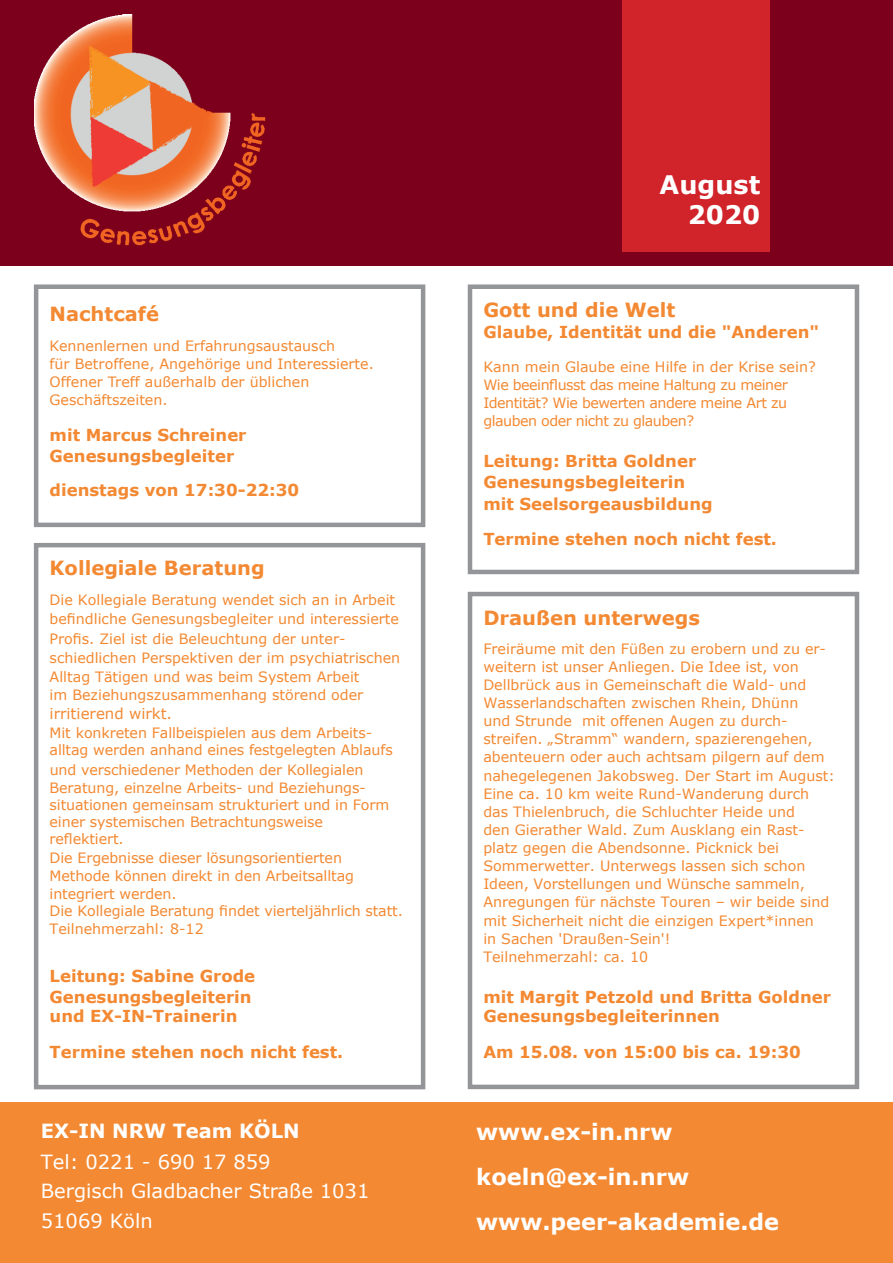
<style>
.page{position:relative;width:893px;height:1263px;background:#fff}
.page>*{position:absolute;margin:0;border:0;box-sizing:border-box;transform-origin:0 0}
.t1{font:700 25.5px/30.6px "Verdana";color:#fff;text-align:right}
.t2{font:700 22.5px/45px "Verdana";color:#fff}
.t3{font:700 19.5px "Verdana";color:#f38932}
.t4{font:19.5px/30px "Verdana";color:#fff}
.t5{font:700 19.5px "Verdana";color:#fff}
.t6{font:700 16.5px "Verdana";color:#f38932}
.t7{font:15px "Verdana";color:#f38932}
.t8{font:14.25px/18px "Verdana";color:#f38932}
.t9{font:14.25px/18px "Verdana";letter-spacing:-.035em;color:#f38932}
</style>
<div class="page">
<div style="left:0;top:0;width:893px;height:266px;background:#7c001b"></div>
<div style="left:622px;top:0;width:148px;height:252px;background:#d1232a"></div>
<div style="left:0;top:1102px;width:893px;height:161px;background:#f38932"></div>
<div style="left:34px;top:543px;width:391px;height:546px;border:4px solid #939598"></div>
<img style="left:34px;top:15px;width:232px;height:231px">
<div style="left:468px;top:284px;width:391px;height:290px;border:5px solid #939598"></div>
<div style="left:468px;top:592px;width:391px;height:497px;border:4px solid #939598"></div>
<div style="left:34px;top:284px;width:391px;height:243px;border:4px solid #939598"></div>
<h3 class="t3" style="left:50px;top:300px;width:111px">Nachtcafé</h3>
<p class="t8" style="left:50px;top:336px;width:326px">Kennenlernen und Erfahrungsaustausch<br>für Betroffene, Angehörige und Interessierte.<br>Offener Treff außerhalb der üblichen Geschäftszeiten.</p>
<p class="t6" style="left:50px;top:423px;width:198px">mit Marcus Schreiner</p>
<p class="t6" style="left:50px;top:444px;width:186px">Genesungsbegleiter</p>
<p class="t6" style="left:50px;top:478px;width:251px">dienstags von 17:30-22:30</p>
<h3 class="t3" style="left:50px;top:554px;width:217px">Kollegiale Beratung</h3>
<p class="t8" style="left:50px;top:590px;width:352px;line-height:19.4px">Die Kollegiale Beratung wendet sich an in Arbeit befindliche Genesungsbegleiter und interessierte Profis. Ziel ist die Beleuchtung der unter&shy;schiedlichen Perspektiven der im psychiatrischen</p>
<p class="t8" style="left:50px;top:686px;width:315px">im Beziehungszusammenhang störend oder</p>
<p class="t7" style="left:50px;top:703px;width:124px">irritierend wirkt.</p>
<p class="t8" style="left:50px;top:724px;width:345px;line-height:17px">Mit konkreten Fallbeispielen aus dem Arbeits&shy;alltag werden anhand eines festgelegten Ablaufs</p>
<p class="t8" style="left:50px;top:667px;width:311px">Alltag Tätigen und was beim System Arbeit</p>
<p class="t8" style="left:50px;top:761px;width:341px;line-height:17.5px">und verschiedener Methoden der Kollegialen Beratung, einzelne Arbeits- und Beziehungs&shy;situationen gemeinsam strukturiert und in Form einer systemischen Betrachtungsweise</p>
<p class="t8" style="left:50px;top:830px;width:76px">reflektiert.</p>
<p class="t8" style="left:50px;top:848px;width:355px">Die Ergebnisse dieser lösungsorientierten Methode können direkt in den Arbeitsalltag integriert werden.<br>Die Kollegiale Beratung findet vierteljährlich statt.<br>Teilnehmerzahl: 8-12</p>
<p class="t6" style="left:50px;top:965px;width:207px">Leitung: Sabine Grode</p>
<p class="t6" style="left:50px;top:985px;width:203px">Genesungsbegleiterin</p>
<p class="t6" style="left:50px;top:1004px;width:189px">und EX-IN-Trainerin</p>
<p class="t6" style="left:50px;top:1040px;width:295px">Termine stehen noch nicht fest.</p>
<h3 class="t5" style="left:41px;top:1117px;width:260px">EX-IN NRW Team KÖLN</h3>
<h3 class="t4" style="left:41px;top:1147px;width:231px">Tel: 0221 - 690 17 859</h3>
<h3 class="t4" style="left:41px;top:1176px;width:330px">Bergisch Gladbacher Straße 1031<br>51069 Köln</h3>
<h1 class="t1" style="left:660px;top:169px;width:102px">August<br>2020</h1>
<h3 class="t3" style="left:483px;top:297px;width:194px">Gott und die Welt</h3>
<p class="t6" style="left:483px;top:321px;width:337px">Glaube, Identität und die "Anderen"</p>
<p class="t9" style="left:483px;top:375px;width:306px">Wie beeinflusst das meine Haltung zu meiner</p>
<p class="t8" style="left:483px;top:357px;width:334px">Kann mein Glaube eine Hilfe in der Krise sein?</p>
<p class="t9" style="left:483px;top:393px;width:305px">Identität? Wie bewerten andere meine Art zu glauben oder nicht zu glauben?</p>
<p class="t6" style="left:483px;top:449px;width:214px">Leitung: Britta Goldner</p>
<p class="t6" style="left:483px;top:470px;width:203px">Genesungsbegleiterin</p>
<p class="t6" style="left:483px;top:492px;width:231px">mit Seelsorgeausbildung</p>
<p class="t6" style="left:483px;top:527px;width:295px">Termine stehen noch nicht fest.</p>
<h3 class="t3" style="left:483px;top:604px;width:218px">Draußen unterwegs</h3>
<p class="t8" style="left:483px;top:658px;width:325px">weitern ist unser Anliegen. Die Idee ist, von Dellbrück aus in Gemeinschaft die Wald- und Wasserlandschaften zwischen Rhein, Dhünn und Strunde mit offenen Augen zu durch-</p>
<p class="t8" style="left:483px;top:640px;width:344px">Freiräume mit den Füßen zu erobern und zu er-</p>
<p class="t8" style="left:483px;top:730px;width:331px">streifen. „Stramm“ wandern, spazierengehen,</p>
<p class="t8" style="left:483px;top:748px;width:353px;line-height:18.6px">abenteuern oder auch achtsam pilgern auf dem nahegelegenen Jakobsweg. Der Start im August:</p>
<p class="t8" style="left:483px;top:785px;width:327px">Eine ca. 10 km weite Rund-Wanderung durch das Thielenbruch, die Schluchter Heide und den Gierather Wald. Zum Ausklang ein Rast&shy;platz gegen die Abendsonne. Picknick bei</p>
<p class="t8" style="left:483px;top:857px;width:348px">Sommerwetter. Unterwegs lassen sich schon<br>Ideen, Vorstellungen und Wünsche sammeln,<br>Anregungen für nächste Touren – wir beide sind</p>
<p class="t8" style="left:483px;top:911px;width:332px">mit Sicherheit nicht die einzigen Expert*innen</p>
<p class="t8" style="left:483px;top:930px;width:189px">in Sachen 'Draußen-Sein'!<br>Teilnehmerzahl: ca. 10</p>
<p class="t6" style="left:483px;top:985px;width:349px">mit Margit Petzold und Britta Goldner</p>
<p class="t6" style="left:483px;top:1040px;width:319px">Am 15.08. von 15:00 bis ca. 19:30</p>
<p class="t6" style="left:483px;top:1004px;width:238px">Genesungsbegleiterinnen</p>
<h2 class="t2" style="left:476px;top:1109px;width:304px">www.ex-in.nrw koeln@ex-in.nrw www.peer-akademie.de</h2>
</div>
